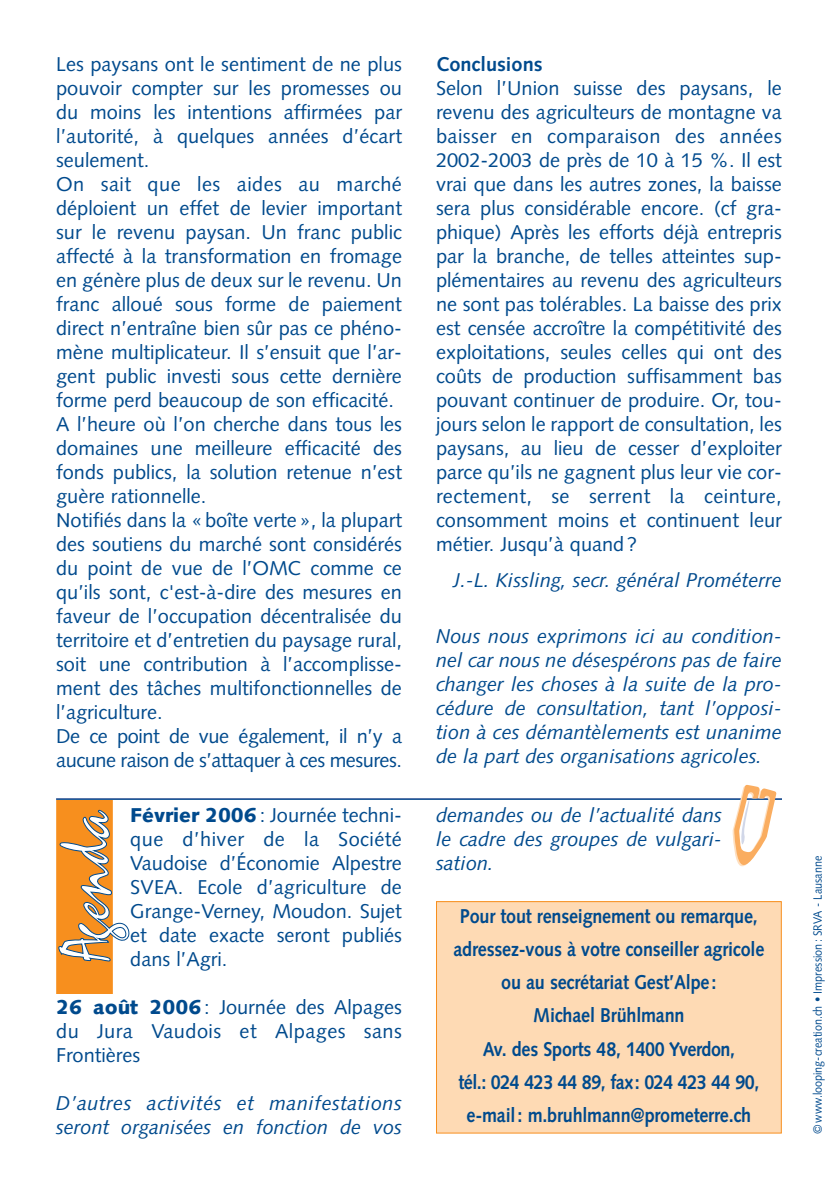
<style>
.page{position:relative;width:840px;height:1190px;background:#fff}
.page>*{position:absolute;margin:0;border:0;box-sizing:border-box;transform-origin:0 0}
.t1{font:20px/24px "Syntax";color:#004a8d;text-align:justify}
.t2{font:italic 20px/24px "Syntax";color:#004a8d;text-align:justify}
.t3{font:700 20px/33px "Syntax";letter-spacing:-.01em;color:#004a8d;text-align:center;scale:.9 1}
.t4{font:italic 20px/24px "Syntax";letter-spacing:.02em;color:#004a8d}
.t5{font:700 20px "Syntax";letter-spacing:-.01em;color:#004a8d}
.t6{font:12px "Syntax";color:#004a8d}
.s1{font-weight:900}
</style>
<div class="page">
<svg style="left:56px;top:800px;width:74px;height:194px"></svg>
<hr style="left:56px;top:798px;width:726px;height:2px;background:#004a8d">
<svg style="left:732px;top:785px;width:45px;height:82px"></svg>
<div style="left:437px;top:902px;width:344px;height:231px;background:#fedab4"></div>
<div style="left:436px;top:901px;width:346px;height:233px;border:1px solid #f78f1e"></div>
<p class="t1" style="left:56px;top:54px;width:347px;text-align:left">Les paysans ont le sentiment de ne plus pouvoir compter sur les promesses ou du moins les intentions affirmées par l’autorité, à quelques années d’écart seulement.<br>On sait que les aides au marché déploient un effet de levier important sur le revenu paysan. Un franc public affecté à la transformation en fromage en génère plus de deux sur le revenu. Un franc alloué sous forme de paiement direct n’entraîne bien sûr pas ce phéno&shy;mène multiplicateur. Il s’ensuit que l’ar&shy;gent public investi sous cette dernière forme perd beaucoup de son efficacité.<br>A l’heure où l’on cherche dans tous les domaines une meilleure efficacité des fonds publics, la solution retenue n’est guère rationnelle.<br>Notifiés dans la « boîte verte », la plupart des soutiens du marché sont considérés du point de vue de l’OMC comme ce qu’ils sont, c'est-à-dire des mesures en faveur de l’occupation décentralisée du territoire et d’entretien du paysage rural, soit une contribution à l’accomplisse&shy;ment des tâches multifonctionnelles de l’agriculture.<br>De ce point de vue également, il n’y a aucune raison de s’attaquer à ces mesures.</p>
<p class="t5" style="left:436px;top:56px;width:108px">Conclusions</p>
<p class="t1" style="left:436px;top:78px;width:347px">Selon l’Union suisse des paysans, le revenu des agriculteurs de montagne va baisser en comparaison des années 2002-2003 de près de 10 à 15 %. Il est vrai que dans les autres zones, la baisse sera plus considérable encore. (cf gra&shy;phique) Après les efforts déjà entrepris par la branche, de telles atteintes sup&shy;plémentaires au revenu des agriculteurs ne sont pas tolérables. La baisse des prix est censée accroître la compétitivité des exploitations, seules celles qui ont des coûts de production suffisamment bas pouvant continuer de produire. Or, tou&shy;jours selon le rapport de consultation, les paysans, au lieu de cesser d’exploiter parce qu’ils ne gagnent plus leur vie cor&shy;rectement, se serrent la ceinture, consomment moins et continuent leur métier. Jusqu’à quand ?</p>
<p class="t2" style="left:453px;top:570px;width:330px">J.-L. Kissling, secr. général Prométerre</p>
<p class="t2" style="left:436px;top:626px;width:347px">Nous nous exprimons ici au condition&shy;nel car nous ne désespérons pas de faire changer les choses à la suite de la pro&shy;cédure de consultation, tant l’opposi&shy;tion à ces démantèlements est unanime de la part des organisations agricoles.</p>
<p class="t1" style="left:130px;top:805px;width:273px"><span class="s1">Février 2006</span>: Journée techni&shy;que d’hiver de la Société Vaudoise d’Économie Alpestre SVEA. Ecole d’agriculture de Grange-Verney, Moudon. Sujet et date exacte seront publiés dans l’Agri.</p>
<p class="t1" style="left:56px;top:997px;width:347px"><span class="s1">26 août 2006</span>: Journée des Alpages du Jura Vaudois et Alpages sans Frontières</p>
<p class="t4" style="left:56px;top:1093px;width:347px">D’autres activités et manifestations seront organisées en fonction de vos</p>
<p class="t2" style="left:436px;top:805px;width:288px">demandes ou de l’actualité dans le cadre des groupes de vulgari&shy;sation.</p>
<p class="t3" style="left:453px;top:902px;width:347px">Pour tout renseignement ou remarque, adressez-vous à votre conseiller agricole ou au secrétariat Gest’Alpe:<br>Michael Brühlmann<br>Av. des Sports 48, 1400 Yverdon,<br>tél.: 024 423 44 89, fax: 024 423 44 90, e-mail: m.bruhlmann@prometerre.ch</p>
<p class="t6" style="left:813px;top:1134px;width:280px;rotate:-90deg">© www.looping-creation.ch • Impression : SRVA - Lausanne</p>
</div>
